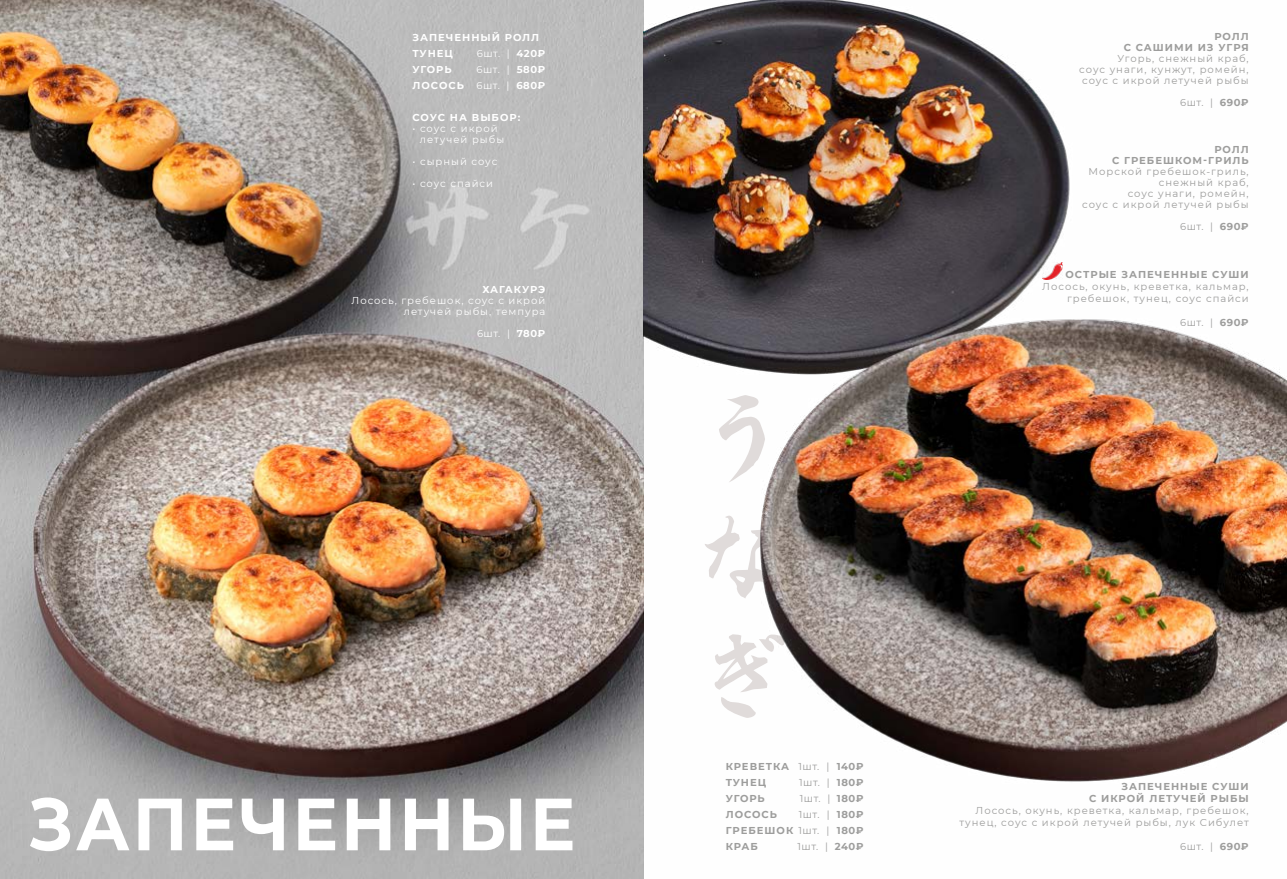
<style>
.page{position:relative;width:1287px;height:879px;background:#fff}
.page>*{position:absolute;margin:0;border:0;box-sizing:border-box;transform-origin:0 0}
.t1{font:700 99.4px "Hakusyu Gyosyo";color:#e1dcdb}
.t2{font:700 73.8px "Montserrat";letter-spacing:.04em;color:#fff;scale:.92 1}
.t3{font:10px/12px "Montserrat";letter-spacing:.1em;color:#9d9d9c;text-align:right}
.t4{font:700 10px "Montserrat";letter-spacing:.1em;color:#9d9d9c}
.t5{font:10px "Montserrat";letter-spacing:.1em;color:#fff}
.t6{font:700 10px "Montserrat";letter-spacing:.1em;color:#fff}
.s1{font-weight:700}
.s2{font-weight:400}
</style>
<div class="page">
<img style="left:0;top:0;width:1287px;height:879px">
<img style="left:1043px;top:262px;width:19px;height:17px">
<p class="t6" style="left:413px;top:30px;width:128px">ЗАПЕЧЕННЫЙ РОЛЛ</p>
<p class="t6" style="left:413px;top:46px;width:42px">ТУНЕЦ</p>
<p class="t5" style="left:477px;top:47px;width:70px">6шт. | <span class="s1">420₽</span></p>
<p class="t6" style="left:413px;top:62px;width:41px">УГОРЬ</p>
<p class="t5" style="left:477px;top:63px;width:70px">6шт. | <span class="s1">580₽</span></p>
<p class="t6" style="left:413px;top:78px;width:53px">ЛОСОСЬ</p>
<p class="t5" style="left:477px;top:79px;width:70px">6шт. | <span class="s1">680₽</span></p>
<p class="t6" style="left:413px;top:110px;width:109px">СОУС НА ВЫБОР:</p>
<p class="t5" style="left:413px;top:122px;width:87px">• соус с икрой</p>
<p class="t5" style="left:420px;top:133px;width:86px">летучей рыбы</p>
<p class="t5" style="left:413px;top:155px;width:86px">• сырный соус</p>
<p class="t5" style="left:413px;top:177px;width:82px">• соус спайси</p>
<p class="t6" style="left:482px;top:282px;width:64px">ХАГАКУРЭ</p>
<p class="t5" style="left:351px;top:294px;width:195px">Лосось, гребешок, соус с икрой</p>
<p class="t5" style="left:404px;top:305px;width:143px">летучей рыбы, темпура</p>
<p class="t5" style="left:477px;top:327px;width:70px">6шт. | <span class="s1">780₽</span></p>
<p class="t2" style="left:28px;top:771px;width:596px">ЗАПЕЧЕННЫЕ</p>
<p class="t1" style="left:691px;top:383px;width:101px">う</p>
<p class="t1" style="left:691px;top:503px;width:101px">な</p>
<p class="t1" style="left:691px;top:622px;width:101px">ぎ</p>
<p class="t4" style="left:726px;top:759px;width:139px">КРЕВЕТКА <span class="s2">1шт. |</span> 140₽</p>
<p class="t4" style="left:726px;top:775px;width:42px">ТУНЕЦ</p>
<p class="t3" style="left:799px;top:776px;width:66px">1шт. | <span class="s1">180₽</span></p>
<p class="t4" style="left:726px;top:791px;width:41px">УГОРЬ</p>
<p class="t3" style="left:800px;top:792px;width:65px">1шт. | <span class="s1">180₽</span></p>
<p class="t4" style="left:726px;top:807px;width:53px">ЛОСОСЬ</p>
<p class="t3" style="left:799px;top:808px;width:66px">1шт. | <span class="s1">180₽</span></p>
<p class="t4" style="left:726px;top:823px;width:139px">ГРЕБЕШОК <span class="s2">1шт. |</span> 180₽</p>
<p class="t4" style="left:726px;top:839px;width:34px">КРАБ</p>
<p class="t3" style="left:797px;top:840px;width:68px">1шт. | <span class="s1">240₽</span></p>
<p class="t4" style="left:1214px;top:29px;width:36px">РОЛЛ</p>
<p class="t4" style="left:1124px;top:40px;width:127px">С САШИМИ ИЗ УГРЯ</p>
<p class="t3" style="left:1117px;top:52px;width:133px">Угорь, снежный краб,</p>
<p class="t3" style="left:1079px;top:63px;width:171px">соус унаги, кунжут, ромейн,</p>
<p class="t3" style="left:1082px;top:74px;width:168px">соус с икрой летучей рыбы</p>
<p class="t3" style="left:1180px;top:96px;width:70px">6шт. | <span class="s1">690₽</span></p>
<p class="t4" style="left:1214px;top:143px;width:36px">РОЛЛ</p>
<p class="t4" style="left:1112px;top:154px;width:138px">С ГРЕБЕШКОМ-ГРИЛЬ</p>
<p class="t3" style="left:1089px;top:165px;width:162px">Морской гребешок-гриль,</p>
<p class="t3" style="left:1159px;top:176px;width:91px">снежный краб,</p>
<p class="t3" style="left:1128px;top:187px;width:123px">соус унаги, ромейн,</p>
<p class="t3" style="left:1082px;top:198px;width:168px">соус с икрой летучей рыбы</p>
<p class="t3" style="left:1180px;top:220px;width:70px">6шт. | <span class="s1">690₽</span></p>
<p class="t4" style="left:1066px;top:267px;width:185px">ОСТРЫЕ ЗАПЕЧЕННЫЕ СУШИ</p>
<p class="t3" style="left:1042px;top:280px;width:208px">Лосось, окунь, креветка, кальмар, гребешок, тунец, соус спайси</p>
<p class="t3" style="left:1180px;top:316px;width:70px">6шт. | <span class="s1">690₽</span></p>
<p class="t4" style="left:1121px;top:779px;width:129px">ЗАПЕЧЕННЫЕ СУШИ</p>
<p class="t4" style="left:1089px;top:791px;width:161px">С ИКРОЙ ЛЕТУЧЕЙ РЫБЫ</p>
<p class="t3" style="left:975px;top:804px;width:275px">Лосось, окунь, креветка, кальмар, гребешок,</p>
<p class="t3" style="left:959px;top:816px;width:291px">тунец, соус с икрой летучей рыбы, лук Сибулет</p>
<p class="t3" style="left:1180px;top:840px;width:70px">6шт. | <span class="s1">690₽</span></p>
</div>
